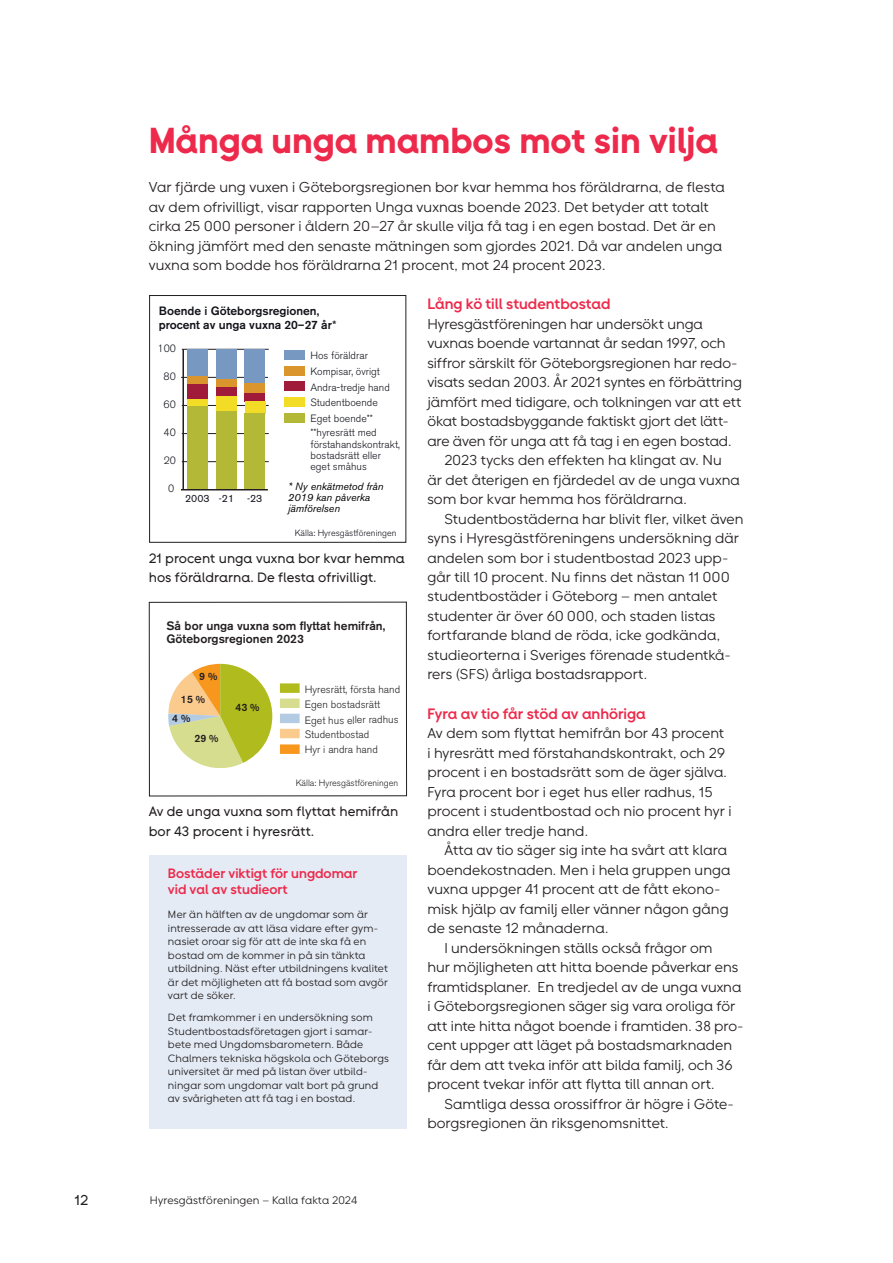
<style>
.page{position:relative;width:893px;height:1263px;background:#fff}
.page>*{position:absolute;margin:0;border:0;box-sizing:border-box;transform-origin:0 0}
.t1{font:36px "Hyra Sans Display";color:#ed2a4b}
.t2{font:700 15px "Hyra Sans";color:#ed2a4b}
.t3{font:14.25px/19.5px "Hyra Sans Text";letter-spacing:.005em;color:#231f20}
.t4{font:14.25px "Hyra Sans";color:#231f20}
.t5{font:13.5px/19.5px "Hyra Sans";color:#231f20}
.t6{font:700 13.5px/16.5px "Hyra Sans";color:#ed2a4b}
.t7{font:500 12.15px/13.6px "Akzidenz Grotesk BE";color:#231f20}
.t8{font:500 12px/14.1px "Akzidenz Grotesk BE";color:#13141b}
.t9{font:10.8px "Hyra Sans Text";letter-spacing:.01em;color:#231f20}
.t10{font:300 10.65px/15.6px "Akzidenz Grotesk BE";color:#231f20}
.t11{font:500 10.65px/19.6px "Akzidenz Grotesk BE";color:#231f20}
.t12{font:10.5px/13.5px "Hyra Sans Text";letter-spacing:.015em;color:#231f20}
.t13{font:300 10.5px/11.2px "Akzidenz Grotesk BE";color:#13141b}
.t14{font:italic 10.5px/11.2px "Akzidenz Grotesk BE";color:#000001}
.t15{font:10.5px "Akzidenz Grotesk BE";color:#13141b}
.t16{font:300 9.15px "Akzidenz Grotesk BE";color:#231f20}
.t17{font:300 9px "Akzidenz Grotesk BE";color:#13141b}
</style>
<div class="page">
<hr style="left:181px;top:489px;width:87px;height:1px;background:#231f20">
<hr style="left:182px;top:349px;width:2px;height:141px;background:#231f20">
<hr style="left:182px;top:461px;width:87px;height:1px;background:#231f20">
<hr style="left:182px;top:433px;width:87px;height:1px;background:#231f20">
<hr style="left:182px;top:405px;width:87px;height:1px;background:#231f20">
<hr style="left:181px;top:377px;width:87px;height:1px;background:#231f20">
<hr style="left:182px;top:349px;width:87px;height:1px;background:#231f20">
<div style="left:187px;top:349px;width:21px;height:27px;background:#7798c1"></div>
<div style="left:216px;top:349px;width:21px;height:30px;background:#7798c1"></div>
<div style="left:244px;top:349px;width:21px;height:34px;background:#7798c1"></div>
<div style="left:187px;top:376px;width:21px;height:8px;background:#da952c"></div>
<div style="left:216px;top:379px;width:21px;height:10px;background:#da952c"></div>
<div style="left:244px;top:383px;width:21px;height:10px;background:#da952c"></div>
<div style="left:187px;top:384px;width:21px;height:16px;background:#a01a39"></div>
<div style="left:216px;top:388px;width:21px;height:8px;background:#a01a39"></div>
<div style="left:244px;top:393px;width:21px;height:8px;background:#a01a39"></div>
<div style="left:187px;top:400px;width:21px;height:7px;background:#f2dc26"></div>
<div style="left:216px;top:396px;width:21px;height:16px;background:#f2dc26"></div>
<div style="left:245px;top:401px;width:20px;height:13px;background:#f2dc26"></div>
<div style="left:187px;top:406px;width:21px;height:83px;background:#b3b937"></div>
<div style="left:216px;top:412px;width:21px;height:77px;background:#b3b937"></div>
<div style="left:245px;top:413px;width:20px;height:76px;background:#b3b937"></div>
<div style="left:285px;top:350px;width:20px;height:10px;background:#7798c1"></div>
<div style="left:285px;top:366px;width:20px;height:9px;background:#da952c"></div>
<div style="left:285px;top:381px;width:20px;height:10px;background:#a01a39"></div>
<div style="left:285px;top:397px;width:20px;height:10px;background:#f2dc26"></div>
<div style="left:285px;top:413px;width:20px;height:10px;background:#b3b937"></div>
<div style="left:149px;top:295px;width:257px;height:247px;border:1px solid #231f20"></div>
<div style="left:149px;top:602px;width:258px;height:194px;border:1px solid #231f20"></div>
<div style="left:280px;top:683px;width:20px;height:10px;background:#b0bb1d"></div>
<div style="left:280px;top:698px;width:20px;height:10px;background:#d7dd8e"></div>
<div style="left:280px;top:714px;width:20px;height:9px;background:#b3cce3"></div>
<div style="left:280px;top:729px;width:20px;height:9px;background:#fbcb8e"></div>
<div style="left:280px;top:744px;width:20px;height:10px;background:#f7971d"></div>
<svg style="left:168px;top:664px;width:104px;height:104px"></svg>
<div style="left:149px;top:855px;width:258px;height:273px;background:#e4ebf5"></div>
<h1 class="t1" style="left:149px;top:118px;width:571px">Många unga mambos mot sin vilja</h1>
<p class="t3" style="left:149px;top:177px;width:577px">Var fjärde ung vuxen i Göteborgsregionen bor kvar hemma hos föräldrarna, de flesta av dem ofrivilligt, visar rapporten Unga vuxnas boende 2023. Det betyder att totalt cirka 25 000 personer i åldern 20–27 år skulle vilja få tag i en egen bostad. Det är en ökning jämfört med den senaste mätningen som gjordes 2021. Då var andelen unga vuxna som bodde hos föräldrarna 21 procent, mot 24 procent 2023.</p>
<p class="t8" style="left:159px;top:304px;width:179px">Boende i Göteborgsregionen, procent av unga vuxna 20–27 år*</p>
<p class="t13" style="left:158px;top:343px;width:20px">100</p>
<p class="t13" style="left:163px;top:371px;width:14px">80</p>
<p class="t13" style="left:163px;top:399px;width:14px">60</p>
<p class="t13" style="left:310px;top:350px;width:59px">Hos föräldrar</p>
<p class="t13" style="left:310px;top:397px;width:69px">Studentboende</p>
<p class="t13" style="left:310px;top:366px;width:71px">Kompisar, övrigt</p>
<p class="t13" style="left:310px;top:382px;width:81px">Andra-tredje hand</p>
<p class="t13" style="left:310px;top:411px;width:68px;line-height:14.2px">Eget boende** **hyresrätt med</p>
<p class="t13" style="left:310px;top:438px;width:91px">förstahandskontrakt, bostadsrätt eller eget småhus</p>
<p class="t14" style="left:288px;top:481px;width:97px">* Ny enkätmetod från<br>2019 kan påverka jämförelsen</p>
<p class="t5" style="left:149px;top:548px;width:258px">21 procent unga vuxna bor kvar hemma hos föräldrarna. De flesta ofrivilligt.</p>
<p class="t7" style="left:167px;top:619px;width:220px">Så bor unga vuxna som flyttat hemifrån,<br>Göteborgsregionen 2023</p>
<p class="t13" style="left:163px;top:427px;width:14px">40</p>
<p class="t13" style="left:164px;top:455px;width:14px">20</p>
<p class="t13" style="left:168px;top:483px;width:8px">0</p>
<p class="t15" style="left:185px;top:492px;width:79px">2003 -21 -23</p>
<p class="t17" style="left:295px;top:527px;width:103px">Källa: Hyresgästföreningen</p>
<p class="t11" style="left:199px;top:666px;width:20px">9 %</p>
<p class="t11" style="left:172px;top:689px;width:34px;text-indent:9px">15 %<br>4 %</p>
<p class="t11" style="left:194px;top:728px;width:26px">29 %</p>
<p class="t11" style="left:236px;top:697px;width:26px">43 %</p>
<p class="t10" style="left:305px;top:681px;width:97px">Hyresrätt, första hand</p>
<p class="t10" style="left:305px;top:726px;width:75px">Studentbostad<br>Hyr i andra hand</p>
<p class="t10" style="left:305px;top:697px;width:77px">Egen bostadsrätt</p>
<p class="t10" style="left:305px;top:712px;width:95px">Eget hus eller radhus</p>
<p class="t16" style="left:296px;top:778px;width:104px">Källa: Hyresgästföreningen</p>
<p class="t5" style="left:149px;top:802px;width:251px">Av de unga vuxna som flyttat hemifrån bor 43 procent i hyresrätt.</p>
<p class="t6" style="left:168px;top:865px;width:191px">Bostäder viktigt för ungdomar vid val av studieort</p>
<p class="t12" style="left:168px;top:908px;width:222px">Mer än hälften av de ungdomar som är intresserade av att läsa vidare efter gym&shy;nasiet oroar sig för att de inte ska få en bostad om de kommer in på sin tänkta utbildning. Näst efter utbildningens kvalitet är det möjligheten att få bostad som avgör vart de söker.</p>
<p class="t12" style="left:168px;top:1011px;width:222px">Det framkommer i en undersökning som Studentbostadsföretagen gjort i samar&shy;bete med Ungdomsbarometern. Både Chalmers tekniska högskola och Göteborgs universitet är med på listan över utbild&shy;ningar som ungdomar valt bort på grund av svårigheten att få tag i en bostad.</p>
<p class="t2" style="left:427px;top:294px;width:185px">Lång kö till studentbostad</p>
<p class="t3" style="left:427px;top:314px;width:277px">Hyresgästföreningen har undersökt unga</p>
<p class="t3" style="left:427px;top:333px;width:300px">vuxnas boende vartannat år sedan 1997, och</p>
<p class="t3" style="left:427px;top:353px;width:311px">siffror särskilt för Göteborgsregionen har redo-</p>
<p class="t3" style="left:427px;top:372px;width:316px">visats sedan 2003. År 2021 syntes en förbättring</p>
<p class="t3" style="left:427px;top:392px;width:316px">jämfört med tidigare, och tolkningen var att ett</p>
<p class="t3" style="left:427px;top:411px;width:303px">ökat bostadsbyggande faktiskt gjort det lätt-</p>
<p class="t3" style="left:427px;top:431px;width:306px">are även för unga att få tag i en egen bostad.</p>
<p class="t3" style="left:444px;top:450px;width:279px">2023 tycks den effekten ha klingat av. Nu</p>
<p class="t3" style="left:427px;top:470px;width:314px">är det återigen en fjärdedel av de unga vuxna</p>
<p class="t3" style="left:427px;top:489px;width:261px">som bor kvar hemma hos föräldrarna.</p>
<p class="t3" style="left:444px;top:509px;width:301px">Studentbostäderna har blivit fler, vilket även</p>
<p class="t3" style="left:427px;top:528px;width:313px">syns i Hyresgästföreningens undersökning där</p>
<p class="t3" style="left:427px;top:548px;width:302px">andelen som bor i studentbostad 2023 upp-</p>
<p class="t3" style="left:427px;top:567px;width:304px">går till 10 procent. Nu finns det nästan 11 000</p>
<p class="t3" style="left:427px;top:587px;width:292px">studentbostäder i Göteborg – men antalet</p>
<p class="t3" style="left:427px;top:606px;width:290px">studenter är över 60 000, och staden listas</p>
<p class="t3" style="left:427px;top:626px;width:294px">fortfarande bland de röda, icke godkända,</p>
<p class="t3" style="left:427px;top:645px;width:305px">studieorterna i Sveriges förenade studentkå-</p>
<p class="t3" style="left:427px;top:665px;width:221px">rers (SFS) årliga bostadsrapport.</p>
<p class="t2" style="left:427px;top:704px;width:220px">Fyra av tio får stöd av anhöriga</p>
<p class="t3" style="left:427px;top:723px;width:306px">Av dem som flyttat hemifrån bor 43 procent<br>i hyresrätt med förstahandskontrakt, och 29 procent i en bostadsrätt som de äger själva.<br>Fyra procent bor i eget hus eller radhus, 15 procent i studentbostad och nio procent hyr i andra eller tredje hand.</p>
<p class="t3" style="left:427px;top:840px;width:305px;text-indent:17px">Åtta av tio säger sig inte ha svårt att klara boendekostnaden. Men i hela gruppen unga vuxna uppger 41 procent att de fått ekono&shy;misk hjälp av familj eller vänner någon gång de senaste 12 månaderna.</p>
<p class="t3" style="left:427px;top:938px;width:317px;text-indent:17px">I undersökningen ställs också frågor om<br>hur möjligheten att hitta boende påverkar ens framtidsplaner. En tredjedel av de unga vuxna i Göteborgsregionen säger sig vara oroliga för att inte hitta något boende i framtiden. 38 pro&shy;cent uppger att läget på bostadsmarknaden får dem att tveka inför att bilda familj, och 36 procent tvekar inför att flytta till annan ort.</p>
<p class="t3" style="left:427px;top:1094px;width:308px;text-indent:17px">Samtliga dessa orossiffror är högre i Göte&shy;borgsregionen än riksgenomsnittet.</p>
<p class="t4" style="left:74px;top:1191px;width:15px">12</p>
<p class="t9" style="left:150px;top:1193px;width:209px">Hyresgästföreningen – Kalla fakta 2024</p>
</div>
